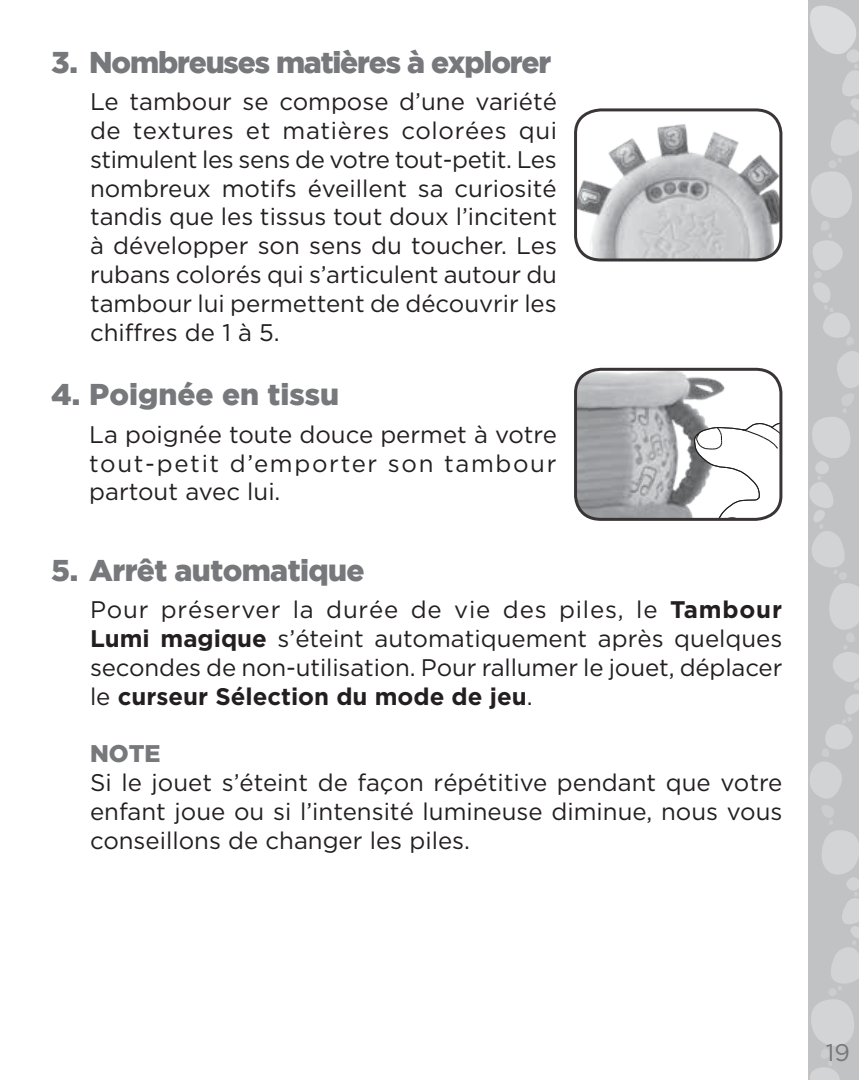
<style>
.page{position:relative;width:859px;height:1080px;background:#fff}
.page>*{position:absolute;margin:0;border:0;box-sizing:border-box;transform-origin:0 0}
.t1{font:900 30px "Gotham";letter-spacing:-.04em;color:#76787b}
.t2{font:900 30px "Gotham";letter-spacing:-.02em;color:#76787b}
.t3{font:900 30px "Gotham";color:#76787b}
.t4{font:24px/28.8px "Gotham HTF";color:#231f20;text-align:justify}
.t5{font:700 24px "Gotham";color:#231f20}
.t6{font:900 24px "Gotham";color:#76787b}
.t7{font:24px "Gotham HTF";color:#76787b}
.s1{font-family:"Gotham";font-weight:700}
.s2{font-family:"Gotham HTF";font-weight:400}
</style>
<div class="page">
<svg style="left:808px;top:0;width:51px;height:1080px;background:#c7c8ca"></svg>
<img style="left:575px;top:112px;width:206px;height:148px">
<div style="left:574px;top:108px;width:208px;height:153px;border:3px solid #231f20;border-radius:25px"></div>
<img style="left:575px;top:371px;width:150px;height:148px">
<svg style="left:694px;top:422px;width:87px;height:95px"></svg>
<div style="left:574px;top:368px;width:208px;height:153px;border:3px solid #231f20;border-radius:25px"></div>
<p class="t1" style="left:51px;top:45px;width:502px">3. Nombreuses matières à explorer</p>
<p class="t4" style="left:90px;top:87px;width:469px">Le tambour se compose d’une variété de textures et matières colorées qui stimulent les sens de votre tout-petit. Les nombreux motifs éveillent sa curiosité tandis que les tissus tout doux l’incitent à développer son sens du toucher. Les rubans colorés qui s’articulent autour du tambour lui permettent de découvrir les chiffres de 1 à 5.</p>
<p class="t3" style="left:51px;top:377px;width:290px">4. Poignée en tissu</p>
<p class="t4" style="left:89px;top:419px;width:469px">La poignée toute douce permet à votre tout-petit d’emporter son tambour partout avec lui.</p>
<p class="t2" style="left:51px;top:553px;width:315px">5. Arrêt automatique</p>
<p class="t4" style="left:90px;top:595px;width:694px">Pour préserver la durée de vie des piles, le <span class="s1">Tambour Lumi magique</span> s’éteint automatiquement après quelques secondes de non-utilisation. Pour rallumer le jouet, déplacer</p>
<p class="t5" style="left:90px;top:680px;width:444px"><span class="s2">le</span> curseur Sélection du mode de jeu<span class="s2">.</span></p>
<p class="t6" style="left:90px;top:740px;width:72px">NOTE</p>
<p class="t4" style="left:90px;top:768px;width:694px">Si le jouet s’éteint de façon répétitive pendant que votre enfant joue ou si l’intensité lumineuse diminue, nous vous conseillons de changer les piles.</p>
<p class="t7" style="left:826px;top:1039px;width:26px">19</p>
</div>
